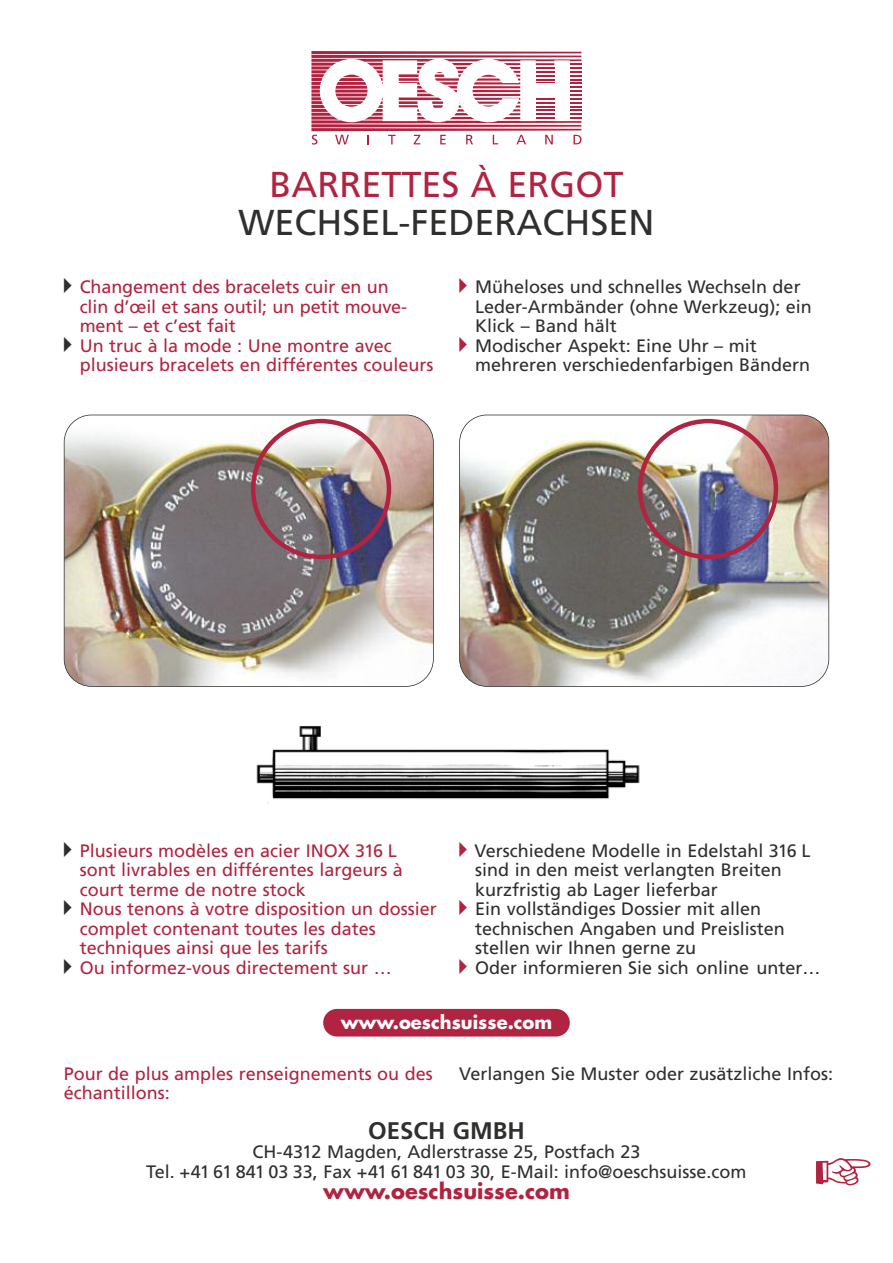
<style>
.page{position:relative;width:893px;height:1263px;background:#fff}
.page>*{position:absolute;margin:0;border:0;box-sizing:border-box;transform-origin:0 0}
.t1{font:36px "Frutiger";color:#2f2f2e}
.t2{font:36px "Frutiger";color:#b12441}
.t3{font:700 24px "Frutiger";color:#2f2f2e}
.t4{font:700 21px "Futura";color:#b12441}
.t5{font:18px/19.5px "Frutiger";color:#2f2f2e}
.t6{font:18px/19.5px "Frutiger";color:#b12441}
.t7{font:700 18px "Futura";color:#fff}
.s1{color:#2f2f2e}
.s2{color:#b12441}
</style>
<div class="page">
<svg style="left:311px;top:51px;width:270px;height:94px"></svg>
<img style="left:256px;top:726px;width:384px;height:78px">
<img style="left:64px;top:415px;width:369px;height:271px;border-radius:27px">
<div style="left:64px;top:415px;width:370px;height:272px;border:2px solid #2f2f2e;border-radius:28px"></div>
<img style="left:460px;top:415px;width:369px;height:271px;border-radius:27px">
<div style="left:459px;top:415px;width:370px;height:272px;border:2px solid #2f2f2e;border-radius:28px"></div>
<img style="left:251px;top:419px;width:140px;height:140px">
<img style="left:638px;top:419px;width:140px;height:140px">
<div style="left:323px;top:1009px;width:247px;height:27px;background:#b12441;border-radius:14px"></div>
<h1 class="t2" style="left:269px;top:170px;width:356px">BARRETTES À ERGOT</h1>
<h1 class="t1" style="left:238px;top:208px;width:417px">WECHSEL-FEDERACHSEN</h1>
<p class="t6" style="left:80px;top:279px;width:329px;text-indent:-25px"><span class="s1">✔</span>Changement des bracelets cuir en un clin d’œil et sans outil; un petit mouve&shy;ment – et c’est fait</p>
<p class="t6" style="left:80px;top:337px;width:355px;text-indent:-25px"><span class="s1">✔</span>Un truc à la mode : Une montre avec plusieurs bracelets en différentes couleurs</p>
<p class="t5" style="left:475px;top:279px;width:338px;text-indent:-25px"><span class="s2">✔</span>Müheloses und schnelles Wechseln der<br>Leder-Armbänder (ohne Werkzeug); ein<br>Klick – Band hält</p>
<p class="t5" style="left:475px;top:337px;width:337px;text-indent:-25px"><span class="s2">✔</span>Modischer Aspekt: Eine Uhr – mit mehreren verschiedenfarbigen Bändern</p>
<p class="t6" style="left:80px;top:842px;width:325px;text-indent:-25px"><span class="s1">✔</span>Plusieurs modèles en acier INOX 316 L sont livrables en différentes largeurs à court terme de notre stock</p>
<p class="t6" style="left:80px;top:901px;width:358px;text-indent:-25px"><span class="s1">✔</span>Nous tenons à votre disposition un dossier complet contenant toutes les dates techniques ainsi que les tarifs</p>
<p class="t6" style="left:55px;top:959px;width:338px"><span class="s1">✔</span>Ou informez-vous directement sur …</p>
<p class="t5" style="left:475px;top:842px;width:337px;text-indent:-25px"><span class="s2">✔</span>Verschiedene Modelle in Edelstahl 316 L sind in den meist verlangten Breiten kurzfristig ab Lager lieferbar</p>
<p class="t5" style="left:475px;top:901px;width:311px;text-indent:-25px"><span class="s2">✔</span>Ein vollständiges Dossier mit allen technischen Angaben und Preislisten stellen wir Ihnen gerne zu</p>
<p class="t5" style="left:450px;top:959px;width:371px"><span class="s2">✔</span>Oder informieren Sie sich online unter…</p>
<p class="t7" style="left:341px;top:1014px;width:213px">www.oeschsuisse.com</p>
<p class="t6" style="left:64px;top:1065px;width:371px">Pour de plus amples renseignements ou des échantillons:</p>
<p class="t5" style="left:459px;top:1065px;width:375px">Verlangen Sie Muster oder zusätzliche Infos:</p>
<h2 class="t3" style="left:368px;top:1120px;width:158px">OESCH GMBH</h2>
<p class="t5" style="left:146px;top:1143px;width:602px;text-align:center">CH-4312 Magden, Adlerstrasse 25, Postfach 23<br>Tel. +41 61 841 03 33, Fax +41 61 841 03 30, E-Mail: info@oeschsuisse.com</p>
<p class="t4" style="left:323px;top:1181px;width:248px">www.oeschsuisse.com</p>
</div>
